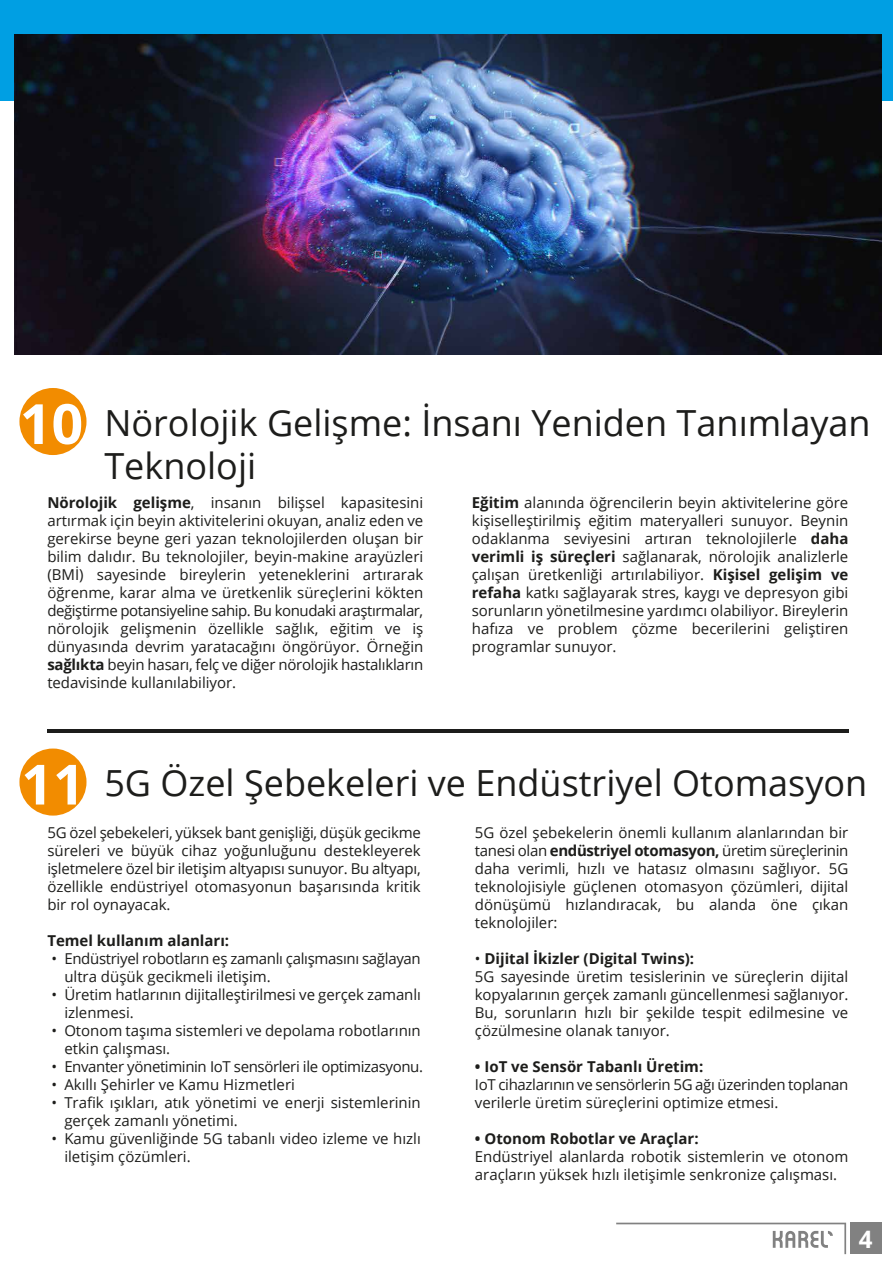
<style>
.page{position:relative;width:893px;height:1263px;background:#fff}
.page>*{position:absolute;margin:0;border:0;box-sizing:border-box;transform-origin:0 0}
.t1{font:700 55.5px "Open Sans";color:#fff}
.t2{font:36px/43.2px "Open Sans";color:#1d1d1b}
.t3{font:700 24px "Open Sans";color:#fff}
.t4{font:15px/18px "Open Sans";color:#1d1d1b}
.t5{font:15px/18px "Open Sans";letter-spacing:-.02em;color:#1d1d1b}
.t6{font:700 15px "Open Sans";color:#1d1d1b}
.t7{font:15px "Open Sans";letter-spacing:-.025em;color:#1d1d1b}
.s1{font-weight:700}
</style>
<div class="page">
<div style="left:0;top:0;width:893px;height:101px;background:#009fe3"></div>
<img style="left:15px;top:35px;width:866px;height:320px">
<hr style="left:47px;top:730px;width:801px;height:3px;background:#1d1d1b">
<div style="left:19px;top:388px;width:68px;height:67px;background:#f28c00;border-radius:50%"></div>
<div style="left:19px;top:748px;width:68px;height:67px;background:#f28c00;border-radius:50%"></div>
<div style="left:850px;top:1222px;width:31px;height:32px;background:#818181"></div>
<svg style="left:616px;top:1222px;width:230px;height:32px"></svg>
<h2 class="t2" style="left:104px;top:400px;width:768px">Nörolojik Gelişme: İnsanı Yeniden Tanımlayan<br>Teknoloji</h2>
<p class="t4" style="left:472px;top:493px;width:378px;text-align:justify"><span class="s1">Eğitim</span> alanında öğrencilerin beyin aktivitelerine göre kişiselleştirilmiş eğitim materyalleri sunuyor. Beynin odaklanma seviyesini artıran teknolojilerle <span class="s1">daha verimli iş süreçleri</span> sağlanarak, nörolojik analizlerle çalışan üretkenliği artırılabiliyor. <span class="s1">Kişisel gelişim ve refaha</span> katkı sağlayarak stres, kaygı ve depresyon gibi sorunların yönetilmesine yardımcı olabiliyor. Bireylerin hafıza ve problem çözme becerilerini geliştiren programlar sunuyor.</p>
<h1 class="t1" style="left:20px;top:385px;width:65px">10</h1>
<p class="t4" style="left:47px;top:493px;width:377px;text-align:justify"><span class="s1">Nörolojik gelişme</span>, insanın bilişsel kapasitesini artırmak için beyin aktivitelerini okuyan, analiz eden ve gerekirse beyne geri yazan teknolojilerden oluşan bir bilim dalıdır. Bu teknolojiler, beyin-makine arayüzleri (BMİ) sayesinde bireylerin yeteneklerini artırarak öğrenme, karar alma ve üretkenlik süreçlerini kökten değiştirme potansiyeline sahip. Bu konudaki araştırmalar, nörolojik gelişmenin özellikle sağlık, eğitim ve iş dünyasında devrim yaratacağını öngörüyor. Örneğin <span class="s1">sağlıkta</span> beyin hasarı, felç ve diğer nörolojik hastalıkların tedavisinde kullanılabiliyor.</p>
<h2 class="t2" style="left:104px;top:760px;width:765px">5G Özel Şebekeleri ve Endüstriyel Otomasyon</h2>
<p class="t4" style="left:475px;top:823px;width:375px;text-align:justify">5G özel şebekelerin önemli kullanım alanlarından bir tanesi olan <span class="s1">endüstriyel otomasyon,</span> üretim süreçlerinin daha verimli, hızlı ve hatasız olmasını sağlıyor. 5G teknolojisiyle güçlenen otomasyon çözümleri, dijital dönüşümü hızlandıracak, bu alanda öne çıkan teknolojiler:</p>
<p class="t4" style="left:475px;top:949px;width:375px">• <span class="s1">Dijital İkizler (Digital Twins):<br></span>5G sayesinde üretim tesislerinin ve süreçlerin dijital kopyalarının gerçek zamanlı güncellenmesi sağlanıyor.<br>Bu, sorunların hızlı bir şekilde tespit edilmesine ve çözülmesine olanak tanıyor.</p>
<p class="t6" style="left:475px;top:1056px;width:230px">• IoT ve Sensör Tabanlı Üretim:</p>
<p class="t5" style="left:475px;top:1075px;width:375px">IoT cihazlarının ve sensörlerin 5G ağı üzerinden toplanan verilerle üretim süreçlerini optimize etmesi.</p>
<p class="t6" style="left:475px;top:1128px;width:225px">• Otonom Robotlar ve Araçlar:</p>
<p class="t4" style="left:475px;top:1147px;width:375px">Endüstriyel alanlarda robotik sistemlerin ve otonom araçların yüksek hızlı iletişimle senkronize çalışması.</p>
<h1 class="t1" style="left:21px;top:745px;width:65px">11</h1>
<p class="t4" style="left:47px;top:823px;width:375px;text-align:justify">5G özel şebekeleri, yüksek bant genişliği, düşük gecikme süreleri ve büyük cihaz yoğunluğunu destekleyerek işletmelere özel bir iletişim altyapısı sunuyor. Bu altyapı, özellikle endüstriyel otomasyonun başarısında kritik bir rol oynayacak.</p>
<p class="t6" style="left:47px;top:930px;width:183px">Temel kullanım alanları:</p>
<p class="t5" style="left:64px;top:949px;width:358px;text-indent:-13px">• Endüstriyel robotların eş zamanlı çalışmasını sağlayan ultra düşük gecikmeli iletişim.</p>
<p class="t4" style="left:64px;top:985px;width:358px;text-indent:-13px">• Üretim hatlarının dijitalleştirilmesi ve gerçek zamanlı izlenmesi.</p>
<p class="t4" style="left:64px;top:1021px;width:358px;text-indent:-13px">• Otonom taşıma sistemleri ve depolama robotlarının etkin çalışması.</p>
<p class="t7" style="left:52px;top:1056px;width:373px">• Envanter yönetiminin IoT sensörleri ile optimizasyonu.</p>
<p class="t4" style="left:52px;top:1075px;width:245px">• Akıllı Şehirler ve Kamu Hizmetleri</p>
<p class="t4" style="left:64px;top:1093px;width:358px;text-indent:-13px">• Trafik ışıkları, atık yönetimi ve enerji sistemlerinin gerçek zamanlı yönetimi.</p>
<p class="t4" style="left:64px;top:1129px;width:358px;text-indent:-13px">• Kamu güvenliğinde 5G tabanlı video izleme ve hızlı iletişim çözümleri.</p>
<h3 class="t3" style="left:859px;top:1222px;width:15px">4</h3>
</div>
